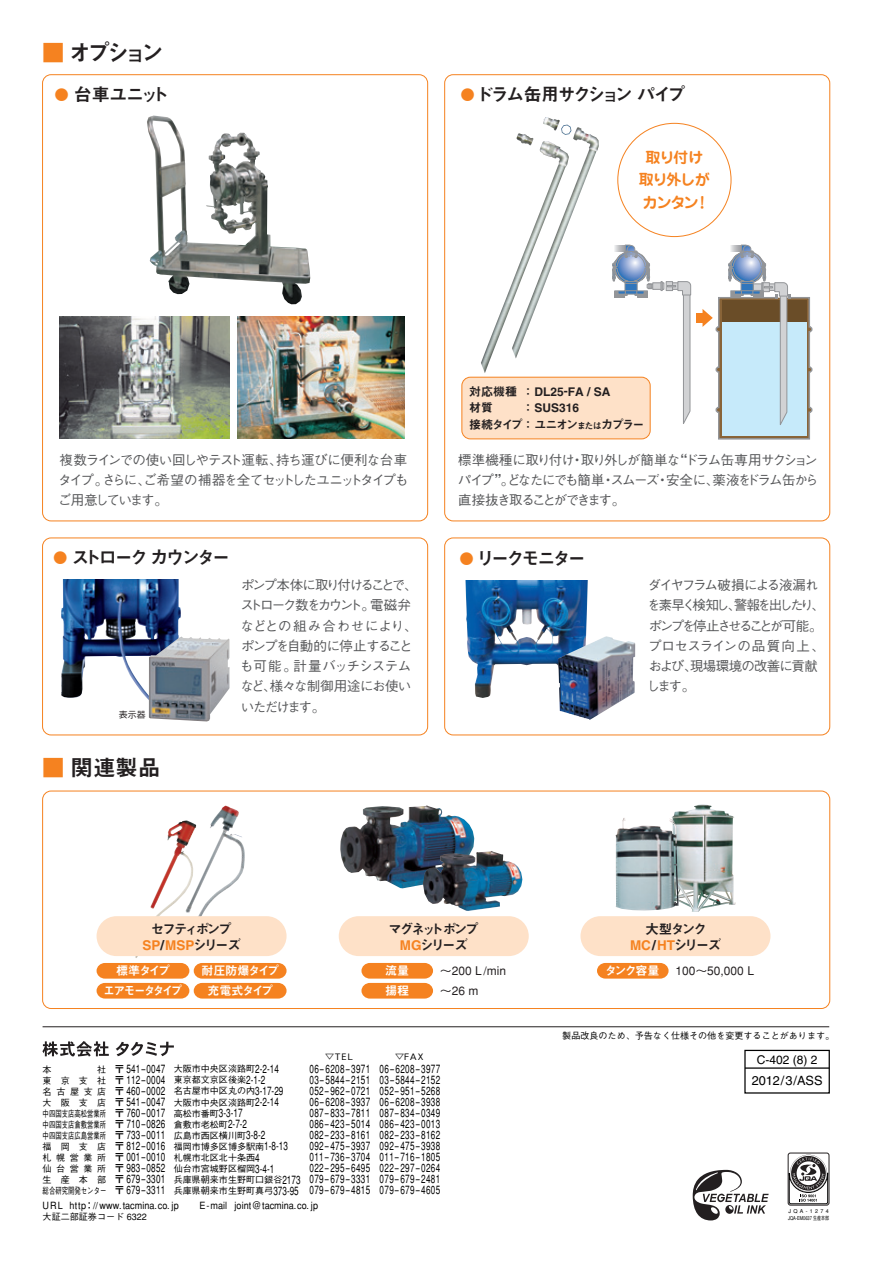
<style>
.page{position:relative;width:893px;height:1263px;background:#fff}
.page>*{position:absolute;margin:0;border:0;box-sizing:border-box;transform-origin:0 0}
.t1{font:22.5px "Midashi Go MB31";letter-spacing:-.14em;color:#231f20}
.t2{font:18px "Midashi Go MB31";letter-spacing:-.155em;color:#231f20}
.t3{font:700 15px/22.5px "Jun 501";letter-spacing:-.065em;color:#f58220;text-align:center}
.t4{font:500 13.5px/20.2px "Gothic BBB";letter-spacing:-.105em;color:#57585a;text-align:justify}
.t5{font:500 13.5px/20.2px "Gothic BBB";letter-spacing:-.075em;color:#57585a}
.t6{font:13.5px/16.5px "Midashi Go MB31";letter-spacing:-.14em;color:#231f20;text-align:center}
.t7{font:13.5px/16.5px "Midashi Go MB31";letter-spacing:-.105em;color:#231f20;text-align:center}
.t8{font:12.75px "Helvetica";color:#000}
.t9{font:12px/16.5px "Midashi Go MB31";color:#231f20}
.t10{font:500 12px "Gothic BBB";color:#231f20}
.t11{font:12px "Midashi Go MB31";letter-spacing:-.11em;color:#fff}
.t12{font:12px "Helvetica";color:#000}
.t13{font:12px "Midashi Go MB31";letter-spacing:-.16em;color:#fff;scale:.95 1}
.t14{font:12px "Midashi Go MB31";letter-spacing:-.055em;color:#fff}
.t15{font:500 11.7px/11.1px "Gothic BBB";letter-spacing:.04em;color:#000;text-align:justify;scale:.7 1}
.t16{font:500 10.05px "Gothic BBB";color:#000;scale:.91 1}
.t17{font:500 9.15px "Gothic BBB";color:#000}
.t18{font:500 9px/11.1px "Gothic BBB";color:#000}
.t19{font:500 8.85px "Gothic BBB";color:#231f20}
.t20{font:500 5.4px/7.5px "Gothic BBB";color:#000}
.s1{color:#f58220}
.s2{font-size:14.4px;color:#f58220}
.s3{font-size:9px}
.s4{font-size:10.8px}
.s5{font-size:11.7px}
</style>
<div class="page">
<hr style="left:43px;top:1026px;width:786px;height:1px;background:#231f20">
<div style="left:744px;top:1050px;width:86px;height:43px;border:1px solid #000"></div>
<hr style="left:745px;top:1067px;width:84px;height:2px;background:#000">
<svg style="left:42px;top:1041px;width:67px;height:15px"></svg>
<svg style="left:116px;top:1042px;width:58px;height:14px"></svg>
<svg style="left:788px;top:1152px;width:41px;height:53px"></svg>
<svg style="left:693px;top:1170px;width:76px;height:50px"></svg>
<img style="left:196px;top:806px;width:49px;height:110px">
<img style="left:135px;top:820px;width:61px;height:138px">
<img style="left:672px;top:804px;width:64px;height:108px">
<img style="left:615px;top:817px;width:64px;height:93px">
<img style="left:340px;top:805px;width:134px;height:83px">
<img style="left:423px;top:851px;width:99px;height:60px">
<img style="left:61px;top:580px;width:120px;height:124px">
<img style="left:149px;top:636px;width:80px;height:85px">
<img style="left:60px;top:316px;width:169px;height:123px">
<img style="left:238px;top:316px;width:167px;height:123px">
<img style="left:465px;top:580px;width:123px;height:118px">
<img style="left:555px;top:636px;width:81px;height:84px">
<img style="left:147px;top:116px;width:163px;height:188px">
<img style="left:481px;top:117px;width:118px;height:256px">
<div style="left:97px;top:916px;width:190px;height:40px;background:#fee1c8;border-radius:20px"></div>
<div style="left:339px;top:916px;width:190px;height:40px;background:#fee1c8;border-radius:20px"></div>
<div style="left:580px;top:916px;width:190px;height:40px;background:#fee1c8;border-radius:20px"></div>
<svg style="left:597px;top:963px;width:72px;height:15px"></svg>
<svg style="left:361px;top:963px;width:72px;height:35px;background:#f69746"></svg>
<svg style="left:97px;top:963px;width:190px;height:35px;background:#f69747"></svg>
<div style="left:652px;top:282px;width:12px;height:8px;background:#d1d2d4;border:1px solid #939598"></div>
<svg style="left:661px;top:281px;width:30px;height:143px"></svg>
<div style="left:696px;top:313px;width:9px;height:9px;background:#f58220"></div>
<svg style="left:612px;top:245px;width:42px;height:53px"></svg>
<svg style="left:702px;top:245px;width:111px;height:195px"></svg>
<div style="left:462px;top:377px;width:188px;height:62px;background:#fee1c8;border:1px solid #f58220;border-radius:9px"></div>
<div style="left:444px;top:538px;width:386px;height:197px;border:1px solid #f58220;border-radius:9px"></div>
<div style="left:42px;top:791px;width:788px;height:218px;border:1px solid #f58220;border-radius:9px"></div>
<div style="left:42px;top:538px;width:386px;height:197px;border:1px solid #f58220;border-radius:9px"></div>
<h1 class="t1" style="left:42px;top:44px;width:123px"><span class="s1">■</span> オプション</h1>
<h2 class="t2" style="left:54px;top:87px;width:117px"><span class="s2">●</span> 台車ユニット</h2>
<h2 class="t2" style="left:460px;top:87px;width:226px"><span class="s2">●</span> ドラム缶用サクション パイプ</h2>
<p class="t3" style="left:639px;top:148px;width:73px">取り付け取り外しがカンタン！</p>
<p class="t9" style="left:469px;top:385px;width:177px">対応機種：DL25-FA / SA<br>材質<br>接続タイプ：ユニオン<span class="s3">または</span>カプラー</p>
<p class="t9" style="left:522px;top:401px;width:59px">：SUS316</p>
<p class="t4" style="left:58px;top:451px;width:352px">複数ラインでの使い回しやテスト運転、持ち運びに便利な台車タイプ。さらに、ご希望の補器を全てセットしたユニットタイプもご用意しています。</p>
<p class="t4" style="left:458px;top:451px;width:362px">標準機種に取り付け・取り外しが簡単な“ドラム缶専用サクションパイプ”。どなたにでも簡単・スムーズ・安全に、薬液をドラム缶から直接抜き取ることができます。</p>
<h2 class="t2" style="left:53px;top:551px;width:178px"><span class="s2">●</span> ストローク カウンター</h2>
<h2 class="t2" style="left:459px;top:552px;width:128px"><span class="s2">●</span> リークモニター</h2>
<p class="t19" style="left:119px;top:711px;width:28px">表示器</p>
<h1 class="t1" style="left:42px;top:759px;width:120px"><span class="s1">■</span> 関連製品</h1>
<p class="t5" style="left:240px;top:577px;width:179px">ポンプ本体に取り付けることで、ストローク数をカウント。電磁弁などとの組み合わせにより、ポンプを自動的に停止することも可能。計量バッチシステムなど、様々な制御用途にお使いいただけます。</p>
<p class="t4" style="left:647px;top:577px;width:179px;text-align:left">ダイヤフラム破損による液漏れを素早く検知し、警報を出したり、ポンプを停止させることが可能。プロセスラインの品質向上、および、現場環境の改善に貢献します。</p>
<p class="t6" style="left:143px;top:922px;width:100px">セフティポンプ<br><span class="s1">SP</span>/<span class="s1">MSP</span>シリーズ</p>
<p class="t6" style="left:388px;top:922px;width:92px">マグネットポンプ<br><span class="s1">MG</span>シリーズ</p>
<p class="t7" style="left:630px;top:922px;width:93px">大型タンク<br><span class="s1">MC</span>/<span class="s1">HT</span>シリーズ</p>
<p class="t11" style="left:116px;top:966px;width:55px">標準タイプ</p>
<p class="t14" style="left:201px;top:966px;width:79px">耐圧防爆タイプ</p>
<p class="t13" style="left:104px;top:986px;width:84px">エアモータタイプ</p>
<p class="t11" style="left:385px;top:966px;width:25px">流量</p>
<p class="t10" style="left:440px;top:965px;width:68px">～200 L/min</p>
<p class="t11" style="left:605px;top:966px;width:56px">タンク容量</p>
<p class="t10" style="left:676px;top:965px;width:80px">100～50,000 L</p>
<p class="t10" style="left:440px;top:986px;width:40px">～26 m</p>
<p class="t11" style="left:207px;top:986px;width:67px">充電式タイプ</p>
<p class="t11" style="left:385px;top:986px;width:25px">揚程</p>
<p class="t17" style="left:325px;top:1053px;width:31px">▽ＴＥＬ</p>
<p class="t15" style="left:310px;top:1064px;width:88px">06-6208-3971<br>03-5844-2151<br>052-962-0721<br>06-6208-3937<br>087-833-7811<br>086-423-5014<br>082-233-8161<br>092-475-3937<br>011-736-3704<br>022-295-6495<br>079-679-3331<br>079-679-4815</p>
<p class="t15" style="left:114px;top:1064px;width:75px"><span class="s4">〒</span>541-0047<span class="s4">〒</span>112-0004<span class="s4">〒</span>460-0002<span class="s4">〒</span>541-0047<span class="s4">〒</span>760-0017<span class="s4">〒</span>710-0826<span class="s4">〒</span>733-0011<span class="s4">〒</span>812-0016<span class="s4">〒</span>001-0010<span class="s4">〒</span>983-0852<span class="s4">〒</span>679-3301<span class="s4">〒</span>679-3311</p>
<p class="t18" style="left:174px;top:1064px;width:111px">大阪市中央区淡路町<span class="s5">2-2-14</span>東京都文京区後楽<span class="s5">2-1-2<br></span>名古屋市中区丸の内<span class="s5">3-17-29</span>大阪市中央区淡路町<span class="s5">2-2-14</span></p>
<p class="t15" style="left:174px;top:1109px;width:100px"><span class="s3">高松市番町</span>3-3-17</p>
<p class="t18" style="left:174px;top:1120px;width:128px">倉敷市老松町<span class="s5">2-7-2<br></span>広島市西区横川町<span class="s5">3-8-2<br></span>福岡市博多区博多駅南<span class="s5">1-8-13<br></span>札幌市北区北十条西<span class="s5">4<br></span>仙台市宮城野区榴岡<span class="s5">3-4-1<br></span>兵庫県朝来市生野町口銀谷<span class="s5">2173</span>兵庫県朝来市生野町真弓<span class="s5">373-95</span></p>
<p class="t18" style="left:43px;top:1076px;width:65px;text-align:justify">東京支社名古屋支店大阪支店中四国支店高松営業所中四国支店倉敷営業所中四国支店広島営業所福岡支店札幌営業所仙台営業所生　産　本　部総合研究開発センター</p>
<p class="t16" style="left:43px;top:1202px;width:304px">URL http：// www.tacmina.co. jp　　 E-mail joint＠tacmina.co. jp</p>
<p class="t18" style="left:43px;top:1212px;width:106px">大証二部証券コード 6322</p>
<p class="t18" style="left:395px;top:1052px;width:32px">▽ＦＡＸ</p>
<p class="t15" style="left:380px;top:1064px;width:88px">06-6208-3977<br>03-5844-2152<br>052-951-5268<br>06-6208-3938<br>087-834-0349<br>086-423-0013<br>082-233-8162<br>092-475-3938<br>011-716-1805<br>022-297-0264<br>079-679-2481<br>079-679-4605</p>
<p class="t18" style="left:562px;top:1031px;width:273px">製品改良のため、予告なく仕様その他を変更することがあります。</p>
<p class="t12" style="left:757px;top:1056px;width:62px">C-402 (8) 2</p>
<p class="t8" style="left:752px;top:1076px;width:72px">2012/3/ASS</p>
<p class="t20" style="left:788px;top:1208px;width:43px">JQA-1274<br>JQA-EM0637 生産本部</p>
</div>
